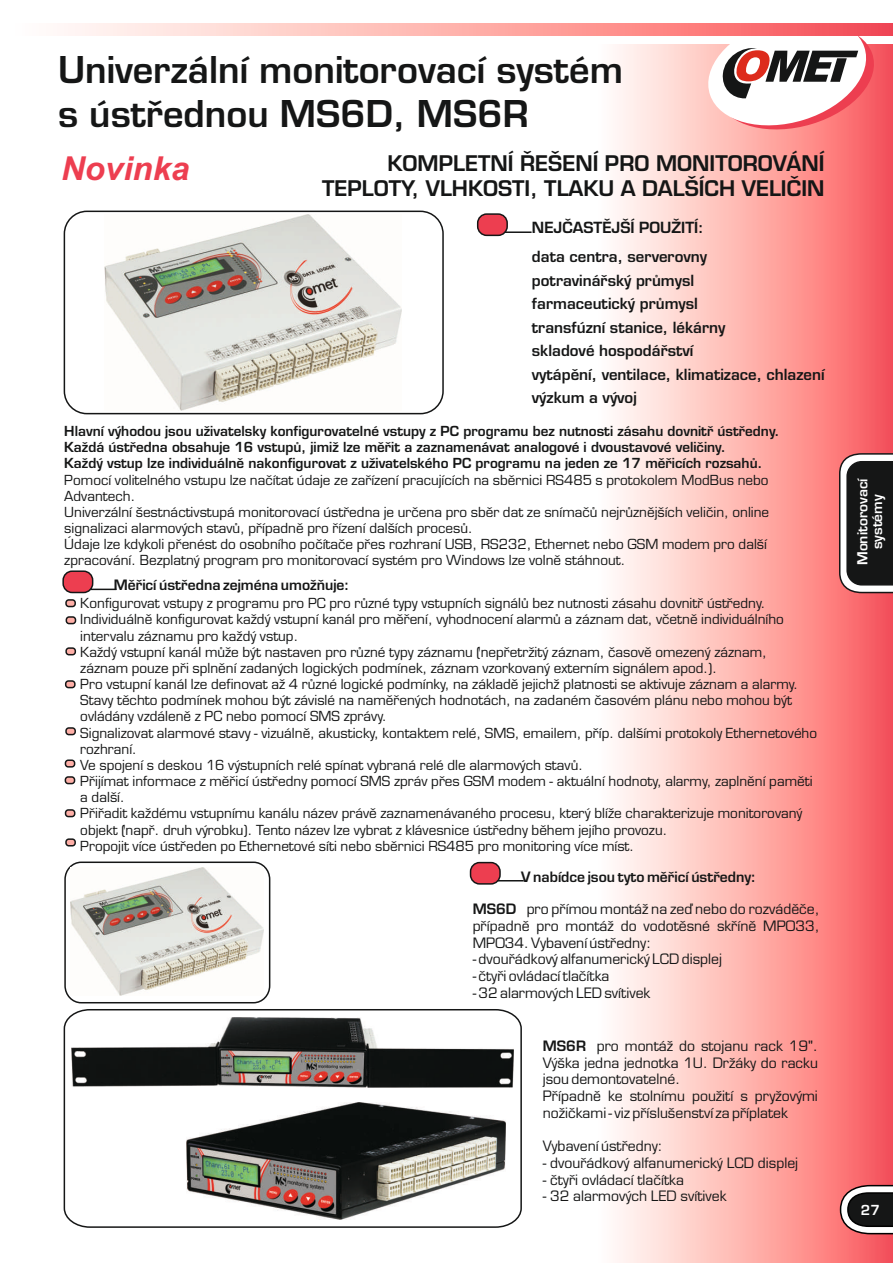
<style>
.page{position:relative;width:893px;height:1263px;background:#fff}
.page>*{position:absolute;margin:0;border:0;box-sizing:border-box;transform-origin:0 0}
.t1{font:700 36px/43.5px "Euromode";color:#151616}
.t2{font:italic 700 33px "Arial";color:#ed3e50}
.t3{font:700 21px/24.6px "Euromode";color:#151616;text-align:right}
.t4{font:700 15px/23.5px "Euromode";color:#151616}
.t5{font:13.95px/16.6px "Euromode";color:#151616;text-align:justify}
.t6{font:700 13.95px "Euromode";color:#151616}
.t7{font:13.5px/16.2px "Euromode";color:#151616}
.t8{font:700 13.5px/16.4px "Euromode";color:#151616}
.t9{font:700 13.5px/14.5px "Euromode";color:#fff;text-align:center}
.s1{font-weight:700}
</style>
<div class="page">
<div style="left:595px;top:44px;width:298px;height:1219px;background:linear-gradient(to right,#fff,#fa5a5c)"></div>
<svg style="left:701px;top:23px;width:180px;height:114px"></svg>
<svg style="left:68px;top:24px;width:825px;height:12px;background:#fda7a5"></svg>
<svg style="left:838px;top:452px;width:55px;height:142px;background:#494343"></svg>
<svg style="left:839px;top:1184px;width:54px;height:51px"></svg>
<div style="left:477px;top:213px;width:31px;height:23px;background:#ed3e50;border:2px solid #151616;border-radius:9px"></div>
<hr style="left:505px;top:231px;width:27px;height:2px;background:#151616">
<div style="left:470px;top:862px;width:31px;height:23px;background:#ed3e50;border:2px solid #151616;border-radius:9px"></div>
<svg style="left:498px;top:880px;width:26px;height:1px"></svg>
<div style="left:64px;top:211px;width:380px;height:203px;background:#fff;border:2px solid #151616;border-radius:22px"></div>
<svg style="left:65px;top:616px;width:12px;height:9px"></svg>
<svg style="left:65px;top:647px;width:12px;height:9px"></svg>
<svg style="left:64px;top:680px;width:12px;height:9px"></svg>
<svg style="left:65px;top:727px;width:11px;height:9px"></svg>
<svg style="left:64px;top:759px;width:12px;height:9px"></svg>
<svg style="left:64px;top:776px;width:12px;height:9px"></svg>
<svg style="left:64px;top:809px;width:12px;height:9px"></svg>
<svg style="left:65px;top:599px;width:11px;height:9px"></svg>
<svg style="left:65px;top:838px;width:11px;height:9px"></svg>
<div style="left:62px;top:570px;width:31px;height:23px;background:#ed3e50;border:2px solid #151616;border-radius:9px"></div>
<svg style="left:90px;top:589px;width:26px;height:1px"></svg>
<svg style="left:63px;top:1009px;width:459px;height:219px"></svg>
<div style="left:64px;top:861px;width:206px;height:142px;background:#fff;border:2px solid #151616;border-radius:17px"></div>
<img style="left:186px;top:1102px;width:319px;height:117px">
<img style="left:104px;top:214px;width:298px;height:197px">
<img style="left:70px;top:868px;width:194px;height:128px">
<img style="left:72px;top:1017px;width:442px;height:71px">
<h1 class="t1" style="left:58px;top:52px;width:566px">Univerzální monitorovací systém s ústřednou MS6D, MS6R</h1>
<h2 class="t2" style="left:61px;top:156px;width:130px">Novinka</h2>
<h3 class="t3" style="left:322px;top:153px;width:504px">KOMPLETNÍ ŘEŠENÍ PRO MONITOROVÁNÍ<br>TEPLOTY, VLHKOSTI, TLAKU A DALŠÍCH VELIČIN</h3>
<p class="t4" style="left:532px;top:214px;width:177px;line-height:29.8px">NEJČASTĚJŠÍ POUŽITÍ: data centra, serverovny</p>
<p class="t4" style="left:532px;top:270px;width:294px">potravinářský průmysl<br>farmaceutický průmysl<br>transfúzní stanice, lékárny<br>skladové hospodářství<br>vytápění, ventilace, klimatizace, chlazení výzkum a vývoj</p>
<p class="t8" style="left:64px;top:424px;width:717px">Hlavní výhodou jsou uživatelsky konfigurovatelné vstupy z PC programu bez nutnosti zásahu dovnitř ústředny.<br>Každá ústředna obsahuje 16 vstupů, jimiž lze měřit a zaznamenávat analogové i dvoustavové veličiny.<br>Každý vstup lze individuálně nakonfigurovat z uživatelského PC programu na jeden ze 17 měřicích rozsahů.</p>
<p class="t7" style="left:64px;top:473px;width:706px">Pomocí volitelného vstupu lze načítat údaje ze zařízení pracujících na sběrnici RS485 s protokolem ModBus nebo Advantech.<br>Univerzální šestnáctivstupá monitorovací ústředna je určena pro sběr dat ze snímačů nejrůznějších veličin, online signalizaci alarmových stavů, případně pro řízení dalších procesů.<br>Údaje lze kdykoli přenést do osobního počítače přes rozhraní USB, RS232, Ethernet nebo GSM modem pro další zpracování. Bezplatný program pro monitorovací systém pro Windows lze volně stáhnout.</p>
<p class="t6" style="left:114px;top:579px;width:237px">Měřicí ústředna zejména umožňuje:</p>
<p class="t7" style="left:80px;top:596px;width:738px">Konfigurovat vstupy z programu pro PC pro různé typy vstupních signálů bez nutnosti zásahu dovnitř ústředny.<br>Individuálně konfigurovat každý vstupní kanál pro měření, vyhodnocení alarmů a záznam dat, včetně individuálního intervalu záznamu pro každý vstup.<br>Každý vstupní kanál může být nastaven pro různé typy záznamu (nepřetržitý záznam, časově omezený záznam, záznam pouze při splnění zadaných logických podmínek, záznam vzorkovaný externím signálem apod.).<br>Pro vstupní kanál lze definovat až 4 různé logické podmínky, na základě jejichž platnosti se aktivuje záznam a alarmy.<br>Stavy těchto podmínek mohou být závislé na naměřených hodnotách, na zadaném časovém plánu nebo mohou být ovládány vzdáleně z PC nebo pomocí SMS zprávy.<br>Signalizovat alarmové stavy - vizuálně, akusticky, kontaktem relé, SMS, emailem, příp. dalšími protokoly Ethernetového rozhraní.<br>Ve spojení s deskou 16 výstupních relé spínat vybraná relé dle alarmových stavů.<br>Přijímat informace z měřicí ústředny pomocí SMS zpráv přes GSM modem - aktuální hodnoty, alarmy, zaplnění paměti a další.<br>Přiřadit každému vstupnímu kanálu název právě zaznamenávaného procesu, který blíže charakterizuje monitorovaný objekt (např. druh výrobku). Tento název lze vybrat z klávesnice ústředny během jejího provozu.<br>Propojit více ústředen po Ethernetové síti nebo sběrnici RS485 pro monitoring více míst.</p>
<p class="t6" style="left:521px;top:871px;width:237px">V nabídce jsou tyto měřicí ústředny:</p>
<p class="t5" style="left:473px;top:902px;width:348px"><span class="s1">MS6D</span> pro přímou montáž na zeď nebo do rozváděče, případně pro montáž do vodotěsné skříně MP033, MP034. Vybavení ústředny:</p>
<p class="t5" style="left:473px;top:952px;width:251px">- dvouřádkový alfanumerický LCD displej</p>
<p class="t5" style="left:473px;top:969px;width:138px">- čtyři ovládací tlačítka</p>
<p class="t5" style="left:473px;top:986px;width:179px">- 32 alarmových LED svítivek</p>
<p class="t5" style="left:543px;top:1039px;width:277px;text-align:left"><span class="s1">MS6R</span> pro montáž do stojanu rack 19".<br>Výška jedna jednotka 1U. Držáky do racku jsou demontovatelné.<br>Případně ke stolnímu použití s pryžovými nožičkami - viz příslušenství za příplatek</p>
<p class="t5" style="left:543px;top:1139px;width:121px">Vybavení ústředny:</p>
<p class="t5" style="left:543px;top:1156px;width:257px">- dvouřádkový alfanumerický LCD displej</p>
<p class="t5" style="left:543px;top:1172px;width:143px">- čtyři ovládací tlačítka</p>
<p class="t5" style="left:543px;top:1189px;width:185px">- 32 alarmových LED svítivek</p>
<p class="t9" style="left:857px;top:565px;width:88px;rotate:-90deg">Monitorovací systémy</p>
<p class="t9" style="left:861px;top:1204px;width:21px">27</p>
</div>
